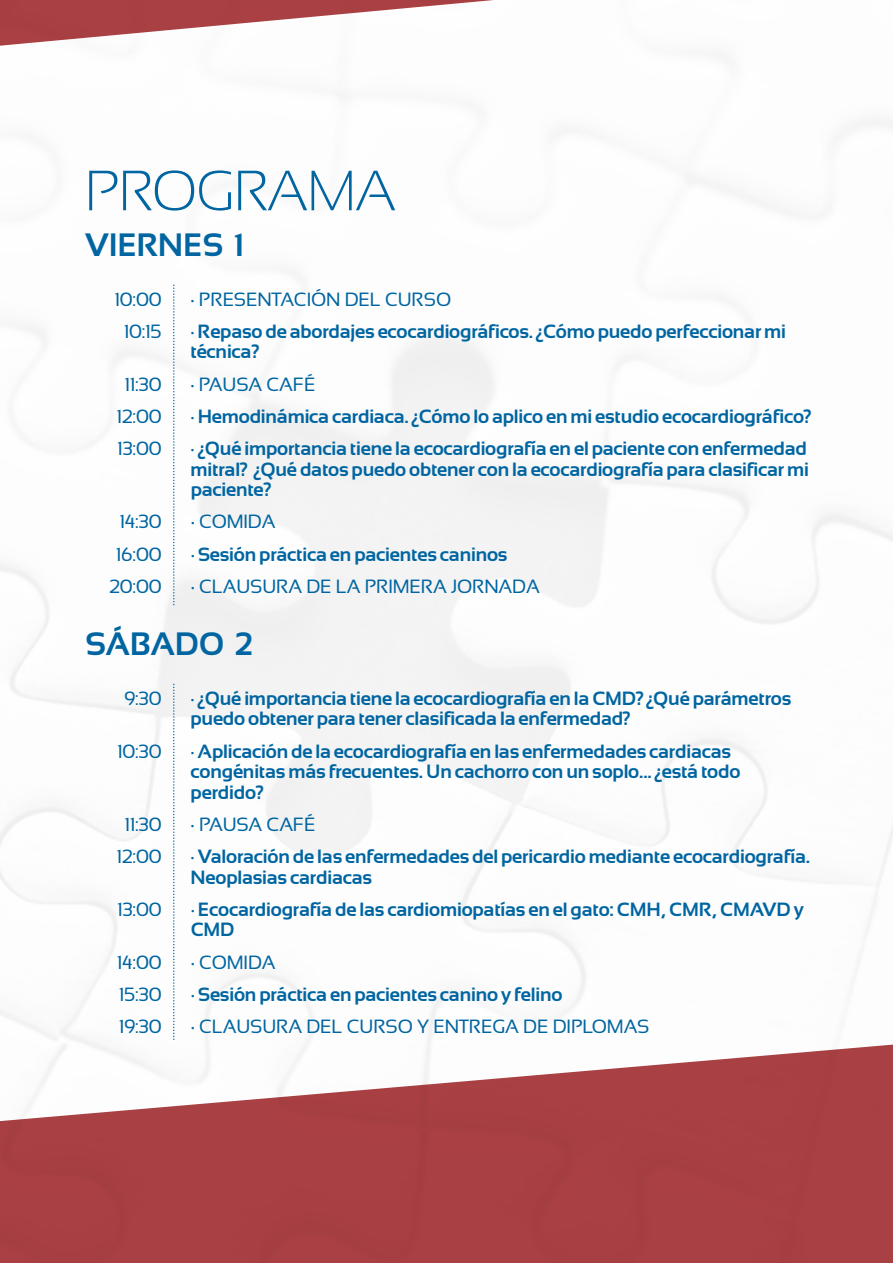
<style>
.page{position:relative;width:893px;height:1263px;background:#fff}
.page>*{position:absolute;margin:0;border:0;box-sizing:border-box;transform-origin:0 0}
.t1{font:300 56.7px "Sansation";letter-spacing:-.01em;color:#0065a1}
.t2{font:700 32.4px "Sansation";letter-spacing:-.01em;color:#0065a1}
.t3{font:700 19.2px/20.5px "Sansation";letter-spacing:-.01em;color:#0065a1}
.t4{font:19.2px/32.2px "Sansation";letter-spacing:-.01em;color:#0065a1;text-align:center}
.s1{font-weight:400}
.s2{font-family:"Titillium Maps 26 L 750 wt";font-weight:400}
</style>
<div class="page">
<svg style="left:0;top:1044px;width:893px;height:219px;fill:#a94043"></svg>
<svg style="left:0;top:0;width:494px;height:46px"></svg>
<svg style="left:173px;top:285px;width:1px;height:322px"></svg>
<svg style="left:173px;top:684px;width:1px;height:356px"></svg>
<h1 class="t1" style="left:85px;top:159px;width:312px">PROGRAMA</h1>
<h2 class="t2" style="left:85px;top:227px;width:159px">VIERNES 1</h2>
<p class="t4" style="left:115px;top:283px;width:49px">10:00<br>10:15</p>
<p class="t4" style="left:116px;top:368px;width:47px">11:30<br>12:00<br>13:00</p>
<p class="t3" style="left:190px;top:283px;width:597px;line-height:32.2px"><span class="s1">· PRESENTACIÓN DEL CURSO<br></span>· Repaso de abordajes ecocardiográficos.<span class="s2">¿</span>Cómo puedo perfeccionar mi</p>
<p class="t3" style="left:190px;top:336px;width:622px;line-height:32.2px">técnica<span class="s2">?<br></span><span class="s1">· PAUSA CAFÉ<br></span>· Hemodinámica cardiaca.<span class="s2">¿</span>Cómo lo aplico en mi estudio ecocardiográfico<span class="s2">? </span>· <span class="s2">¿</span>Qué importancia tiene la ecocardiografía en el paciente con enfermedad</p>
<p class="t3" style="left:191px;top:459px;width:620px">mitral<span class="s2">? ¿</span>Qué datos puedo obtener con la ecocardiografía para clasificar mi paciente<span class="s2">?</span></p>
<p class="t4" style="left:191px;top:506px;width:86px">· COMIDA</p>
<p class="t3" style="left:191px;top:544px;width:318px">· Sesión práctica en pacientes caninos</p>
<p class="t4" style="left:191px;top:570px;width:351px">· CLAUSURA DE LA PRIMERA JORNADA</p>
<p class="t4" style="left:109px;top:506px;width:54px">14:30<br>16:00<br>20:00</p>
<h2 class="t2" style="left:85px;top:626px;width:170px">SÁBADO 2</h2>
<p class="t4" style="left:124px;top:682px;width:39px">9:30</p>
<p class="t4" style="left:117px;top:735px;width:46px">10:30</p>
<p class="t4" style="left:116px;top:808px;width:47px">11:30<br>12:00</p>
<p class="t4" style="left:117px;top:893px;width:46px">13:00</p>
<p class="t4" style="left:117px;top:946px;width:46px;text-align:justify">14:00<br>15:30<br>19:30</p>
<p class="t3" style="left:191px;top:688px;width:602px">· <span class="s2">¿</span>Qué importancia tiene la ecocardiografía en la CMD<span class="s2">? ¿</span>Qué parámetros puedo obtener para tener clasificada la enfermedad<span class="s2">?</span></p>
<p class="t3" style="left:191px;top:741px;width:551px">· Aplicación de la ecocardiografía en las enfermedades cardiacas congénitas más frecuentes. Un cachorro con un soplo...<span class="s2">¿</span>está todo perdido<span class="s2">?</span></p>
<p class="t4" style="left:191px;top:808px;width:126px">· PAUSA CAFÉ</p>
<p class="t3" style="left:191px;top:846px;width:621px">· Valoración de las enfermedades del pericardio mediante ecocardiografía.<br>Neoplasias cardiacas</p>
<p class="t3" style="left:191px;top:899px;width:615px">· Ecocardiografía de las cardiomiopatías en el gato: CMH, CMR, CMAVD y<br>CMD</p>
<p class="t4" style="left:191px;top:946px;width:86px">· COMIDA</p>
<p class="t3" style="left:191px;top:984px;width:373px">· Sesión práctica en pacientes canino y felino</p>
<p class="t4" style="left:191px;top:1010px;width:460px">· CLAUSURA DEL CURSO Y ENTREGA DE DIPLOMAS</p>
</div>
